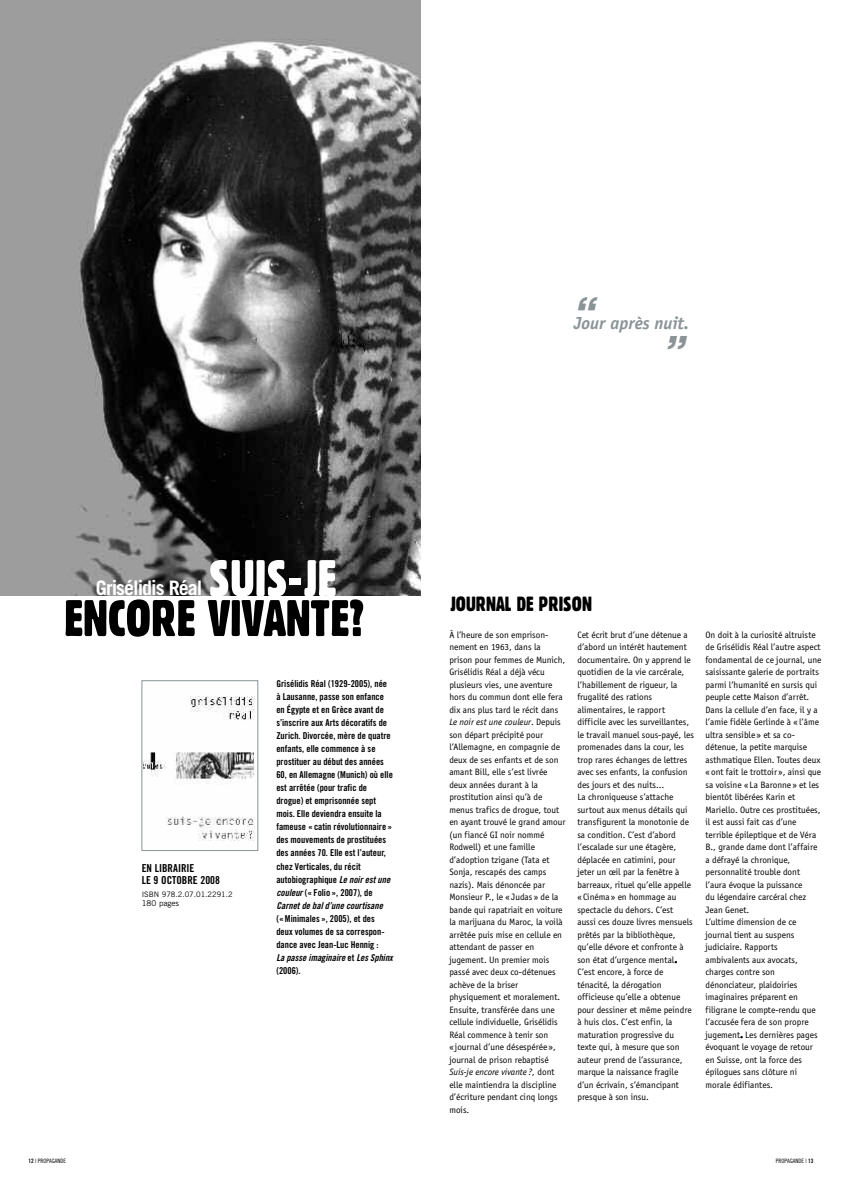
<style>
.page{position:relative;width:842px;height:1191px;background:#fff}
.page>*{position:absolute;margin:0;border:0;box-sizing:border-box;transform-origin:0 0}
.t1{font:50px "Gothic 821 Condensed BT";color:#000}
.t2{font:50px "Gothic 821 Condensed BT";color:#fff}
.t3{font:italic 40px "Chicago";color:#8a9396}
.t4{font:20px "Gothic 821 Condensed BT";color:#000}
.t5{font:700 20px "Trade Gothic";letter-spacing:-.05em;color:#fff}
.t6{font:italic 700 18px "Officina Sans";color:#8a9396}
.t7{font:11px/12px "Trade Gothic Bold Cond Twenty";color:#000}
.t8{font:9.5px/12.5px "Officina Sans";color:#000}
.t9{font:9.5px/13px "Trade Gothic Bold Cond Twenty";color:#000}
.t10{font:9.5px "Trade Gothic Bold Cond Twenty Obl";color:#000}
.t11{font:8px "Trade Gothic";color:#000}
.t12{font:7.5px "Trade Gothic";color:#000}
.t13{font:6px "Trade Gothic Cond Eighteen";color:#000}
.s1{font-family:"Trade Gothic Bold Cond Twenty Obl"}
.s2{font-family:"Trade Gothic Bold Cond Twenty"}
.s3{font-style:italic}
</style>
<div class="page">
<img style="left:0;top:0;width:421px;height:595px">
<img style="left:144px;top:696px;width:111px;height:145px">
<div style="left:142px;top:680px;width:116px;height:170px;border:1px solid #8a9396"></div>
<h2 class="t3" style="left:571px;top:289px;width:39px">“</h2>
<h3 class="t6" style="left:574px;top:312px;width:117px">Jour après nuit.</h3>
<h2 class="t3" style="left:661px;top:329px;width:39px">”</h2>
<h1 class="t2" style="left:209px;top:560px;width:129px">SUIS-JE</h1>
<h1 class="t1" style="left:64px;top:600px;width:303px">ENCORE VIVANTE?</h1>
<h3 class="t5" style="left:96px;top:581px;width:108px">Grisélidis Réal</h3>
<p class="t7" style="left:142px;top:862px;width:80px">EN LIBRAIRIE<br>LE 9 OCTOBRE 2008</p>
<p class="t12" style="left:142px;top:891px;width:93px">ISBN 978.2.07.01.2291.2</p>
<p class="t11" style="left:142px;top:899px;width:39px">180 pages</p>
<p class="t9" style="left:276px;top:678px;width:118px">Grisélidis Réal (1929-2005), née à Lausanne, passe son enfance en Égypte et en Grèce avant de s’inscrire aux Arts décoratifs de<br>Zurich. Divorcée, mère de quatre enfants, elle commence à se prostituer au début des années<br>60, en Allemagne (Munich) où elle est arrêtée (pour trafic de drogue) et emprisonnée sept mois. Elle deviendra ensuite la fameuse « catin révolutionnaire » des mouvements de prostituées des années 70. Elle est l’auteur, chez Verticales, du récit autobiographique <span class="s1">Le noir est une couleur</span> (« Folio », 2007), de</p>
<p class="t10" style="left:276px;top:901px;width:108px">Carnet de bal d’une courtisane</p>
<p class="t9" style="left:276px;top:912px;width:110px">(« Minimales », 2005), et des deux volumes de sa correspon&shy;dance avec Jean-Luc Hennig :</p>
<p class="t10" style="left:276px;top:953px;width:118px">La passe imaginaire <span class="s2">et</span> Les Sphinx</p>
<p class="t9" style="left:276px;top:964px;width:26px">(2006).</p>
<h3 class="t4" style="left:450px;top:596px;width:143px">JOURNAL DE PRISON</h3>
<p class="t8" style="left:449px;top:628px;width:118px">À l’heure de son emprison&shy;nement en 1963, dans la prison pour femmes de Munich,<br>Grisélidis Réal a déjà vécu plusieurs vies, une aventure hors du commun dont elle fera dix ans plus tard le récit dans<br><span class="s3">Le noir est une couleur</span>. Depuis son départ précipité pour l’Allemagne, en compagnie de deux de ses enfants et de son amant Bill, elle s’est livrée deux années durant à la prostitution ainsi qu’à de menus trafics de drogue, tout en ayant trouvé le grand amour (un fiancé GI noir nommé<br>Rodwell) et une famille d’adoption tzigane (Tata et<br>Sonja, rescapés des camps nazis). Mais dénoncée par<br>Monsieur P., le « Judas » de la bande qui rapatriait en voiture la marijuana du Maroc, la voilà arrêtée puis mise en cellule en attendant de passer en jugement. Un premier mois passé avec deux co-détenues achève de la briser physiquement et moralement.<br>Ensuite, transférée dans une cellule individuelle, Grisélidis<br>Réal commence à tenir son<br>« journal d’une désespérée », journal de prison rebaptisé<br><span class="s3">Suis-je encore vivante ?,</span> dont elle maintiendra la discipline d’écriture pendant cinq longs mois.</p>
<p class="t8" style="left:577px;top:628px;width:118px">Cet écrit brut d’une détenue a d’abord un intérêt hautement documentaire. On y apprend le quotidien de la vie carcérale, l’habillement de rigueur, la frugalité des rations alimentaires, le rapport difficile avec les surveillantes, le travail manuel sous-payé, les promenades dans la cour, les trop rares échanges de lettres avec ses enfants, la confusion des jours et des nuits…<br>La chroniqueuse s’attache surtout aux menus détails qui transfigurent la monotonie de sa condition. C’est d’abord l’escalade sur une étagère, déplacée en catimini, pour jeter un œil par la fenêtre à barreaux, rituel qu’elle appelle « Cinéma » en hommage au spectacle du dehors. C’est aussi ces douze livres mensuels prêtés par la bibliothèque, qu’elle dévore et confronte à son état d’urgence mental.<br>C’est encore, à force de ténacité, la dérogation officieuse qu’elle a obtenue pour dessiner et même peindre à huis clos. C’est enfin, la maturation progressive du texte qui, à mesure que son auteur prend de l’assurance, marque la naissance fragile d’un écrivain, s’émancipant presque à son insu.</p>
<p class="t8" style="left:705px;top:628px;width:117px">On doit à la curiosité altruiste de Grisélidis Réal l’autre aspect fondamental de ce journal, une saisissante galerie de portraits parmi l’humanité en sursis qui peuple cette Maison d’arrêt.<br>Dans la cellule d’en face, il y a l’amie fidèle Gerlinde à « l’âme ultra sensible » et sa co&shy;détenue, la petite marquise asthmatique Ellen. Toutes deux « ont fait le trottoir », ainsi que sa voisine « La Baronne » et les bientôt libérées Karin et<br>Mariello. Outre ces prostituées, il est aussi fait cas d’une terrible épileptique et de Véra<br>B., grande dame dont l’affaire a défrayé la chronique, personnalité trouble dont l’aura évoque la puissance<br>du légendaire carcéral chez<br>Jean Genet.<br>L’ultime dimension de ce journal tient au suspens judiciaire. Rapports ambivalents aux avocats, charges contre son dénonciateur, plaidoiries imaginaires préparent en filigrane le compte-rendu que l’accusée fera de son propre jugement. Les dernières pages évoquant le voyage de retour en Suisse, ont la force des épilogues sans clôture ni morale édifiantes.</p>
<p class="t13" style="left:28px;top:1158px;width:39px"><span class="s2">12</span> | PROPAGANDE</p>
<p class="t13" style="left:776px;top:1158px;width:39px">PROPAGANDE | <span class="s2">13</span></p>
</div>
